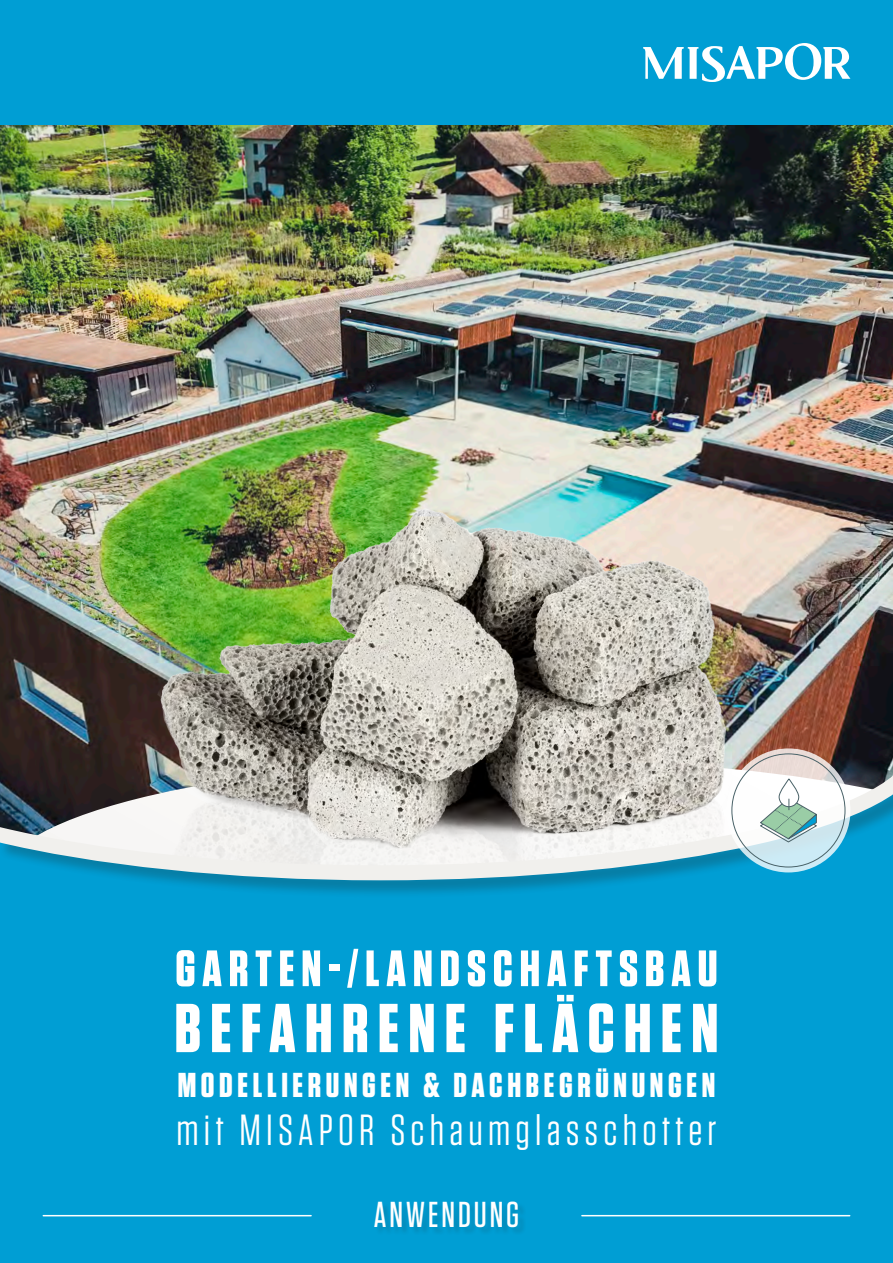
<style>
.page{position:relative;width:893px;height:1263px;background:#fff}
.page>*{position:absolute;margin:0;border:0;box-sizing:border-box;transform-origin:0 0}
.t1{font:700 69px "Tungsten";letter-spacing:.135em;color:#fff}
.t2{font:700 51px "Tungsten";letter-spacing:.135em;color:#fff}
.t3{font:43.5px "Tungsten";letter-spacing:.12em;color:#fff}
.t4{font:500 36px "Tungsten";letter-spacing:.08em;color:#fff}
.t5{font:700 34.5px "Tungsten";letter-spacing:.135em;color:#fff}
</style>
<div class="page">
<img style="left:0;top:125px;width:893px;height:610px">
<img style="left:21px;top:271px;width:815px;height:464px">
<div style="left:0;top:0;width:893px;height:125px;background:#009ed4"></div>
<svg style="left:643px;top:43px;width:207px;height:39px"></svg>
<div style="left:0;top:899px;width:893px;height:364px;background:#009ed4"></div>
<div style="left:0;top:752px;width:893px;height:147px;background:#1d1d1b;opacity:.25"></div>
<svg style="left:0;top:735px;width:893px;height:153px"></svg>
<hr style="left:0;top:807px;width:1px;height:47px;background:#fff">
<hr style="left:43px;top:1215px;width:268px;height:1px;background:#fff">
<hr style="left:582px;top:1215px;width:268px;height:1px;background:#fff">
<svg style="left:726px;top:748px;width:124px;height:124px"></svg>
<svg style="left:731px;top:753px;width:115px;height:115px"></svg>
<div style="left:375px;top:1202px;width:152px;height:34px;background:#0198cc"></div>
<h2 class="t2" style="left:175px;top:941px;width:544px">GARTEN-/LANDSCHAFTSBAU</h2>
<h1 class="t1" style="left:175px;top:991px;width:545px">BEFAHRENE FLÄCHEN</h1>
<p class="t5" style="left:178px;top:1067px;width:539px">MODELLIERUNGEN &amp; DACHBEGRÜNUNGEN</p>
<p class="t3" style="left:176px;top:1108px;width:542px">mit MISAPOR Schaumglasschotter</p>
<p class="t4" style="left:374px;top:1195px;width:147px">ANWENDUNG</p>
</div>
